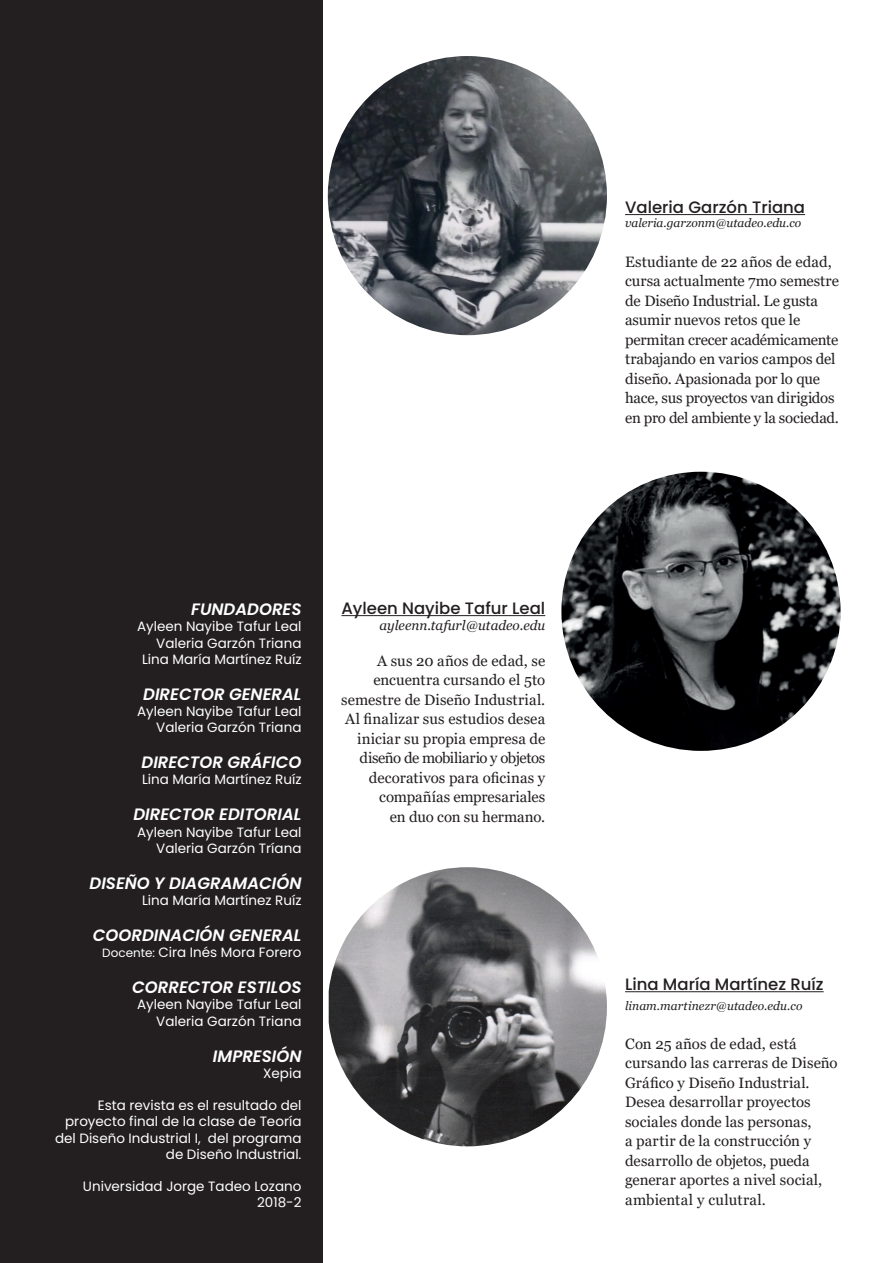
<style>
.page{position:relative;width:893px;height:1263px;background:#fff}
.page>*{position:absolute;margin:0;border:0;box-sizing:border-box;transform-origin:0 0}
.t1{font:italic 600 16.5px "Poppins";color:#fff}
.t2{font:500 16.5px "Poppins";color:#231f20}
.t3{font:15px/19.5px "Georgia";color:#231f20}
.t4{font:13.5px/16.2px "Poppins";color:#fff;text-align:right}
.t5{font:italic 13.5px "Georgia";color:#231f20}
.t6{font:italic 12px "Georgia";color:#231f20}
.s1{font-size:12px}
</style>
<div class="page">
<div style="left:0;top:0;width:322px;height:1263px;background:#231f20"></div>
<img style="left:328px;top:56px;width:279px;height:279px;border-radius:140px">
<img style="left:329px;top:867px;width:278px;height:279px">
<img style="left:561px;top:472px;width:280px;height:279px;border-radius:140px">
<hr style="left:625px;top:214px;width:180px;height:1px;background:#231f20">
<hr style="left:625px;top:991px;width:199px;height:1px;background:#231f20">
<hr style="left:341px;top:615px;width:204px;height:1px;background:#231f20">
<p class="t1" style="left:191px;top:600px;width:112px">FUNDADORES</p>
<p class="t4" style="left:137px;top:619px;width:166px">Ayleen Nayibe Tafur Leal<br>Valeria Garzón Triana<br>Lina María Martínez Ruíz</p>
<p class="t1" style="left:143px;top:684px;width:160px">DIRECTOR GENERAL</p>
<p class="t4" style="left:137px;top:703px;width:166px">Ayleen Nayibe Tafur Leal<br>Valeria Garzón Triana</p>
<p class="t1" style="left:142px;top:753px;width:161px">DIRECTOR GRÁFICO</p>
<p class="t4" style="left:142px;top:772px;width:161px">Lina María Martínez Ruíz</p>
<p class="t1" style="left:133px;top:805px;width:170px">DIRECTOR EDITORIAL</p>
<p class="t4" style="left:137px;top:824px;width:166px">Ayleen Nayibe Tafur Leal<br>Valeria Garzón Tríana</p>
<p class="t1" style="left:90px;top:873px;width:213px">DISEÑO Y DIAGRAMACIÓN</p>
<p class="t4" style="left:142px;top:892px;width:161px">Lina María Martínez Ruíz</p>
<p class="t1" style="left:93px;top:926px;width:210px">COORDINACIÓN GENERAL</p>
<p class="t4" style="left:102px;top:944px;width:201px"><span class="s1">Docente:</span> Cira Inés Mora Forero</p>
<p class="t1" style="left:132px;top:978px;width:171px">CORRECTOR ESTILOS</p>
<p class="t4" style="left:137px;top:997px;width:166px">Ayleen Nayibe Tafur Leal<br>Valeria Garzón Triana</p>
<p class="t1" style="left:213px;top:1046px;width:90px">IMPRESIÓN</p>
<p class="t4" style="left:263px;top:1065px;width:40px">Xepia</p>
<p class="t4" style="left:55px;top:1097px;width:248px">Esta revista es el resultado del proyecto final de la clase de Teoría del Diseño Industrial I, del programa de Diseño Industrial.</p>
<p class="t4" style="left:83px;top:1178px;width:220px">Universidad Jorge Tadeo Lozano<br>2018-2</p>
<p class="t2" style="left:341px;top:599px;width:205px">Ayleen Nayibe Tafur Leal</p>
<p class="t5" style="left:379px;top:617px;width:167px">ayleenn.tafurl@utadeo.edu</p>
<p class="t3" style="left:341px;top:651px;width:205px;text-align:right">A sus 20 años de edad, se encuentra cursando el 5to semestre de Diseño Industrial.<br>Al finalizar sus estudios desea iniciar su propia empresa de diseño de mobiliario y objetos decorativos para oficinas y compañías empresariales<br>en duo con su hermano.</p>
<p class="t2" style="left:625px;top:198px;width:181px">Valeria Garzón Triana</p>
<p class="t6" style="left:625px;top:216px;width:178px">valeria.garzonm@utadeo.edu.co</p>
<p class="t3" style="left:625px;top:252px;width:215px">Estudiante de 22 años de edad, cursa actualmente 7mo semestre de Diseño Industrial. Le gusta asumir nuevos retos que le permitan crecer académicamente trabajando en varios campos del diseño. Apasionada por lo que hace, sus proyectos van dirigidos en pro del ambiente y la sociedad.</p>
<p class="t2" style="left:625px;top:975px;width:200px">Lina María Martínez Ruíz</p>
<p class="t6" style="left:625px;top:998px;width:179px">linam.martinezr@utadeo.edu.co</p>
<p class="t3" style="left:625px;top:1034px;width:214px">Con 25 años de edad, está cursando las carreras de Diseño<br>Gráfico y Diseño Industrial.<br>Desea desarrollar proyectos sociales donde las personas,<br>a partir de la construcción y desarrollo de objetos, pueda generar aportes a nivel social, ambiental y culutral.</p>
</div>
